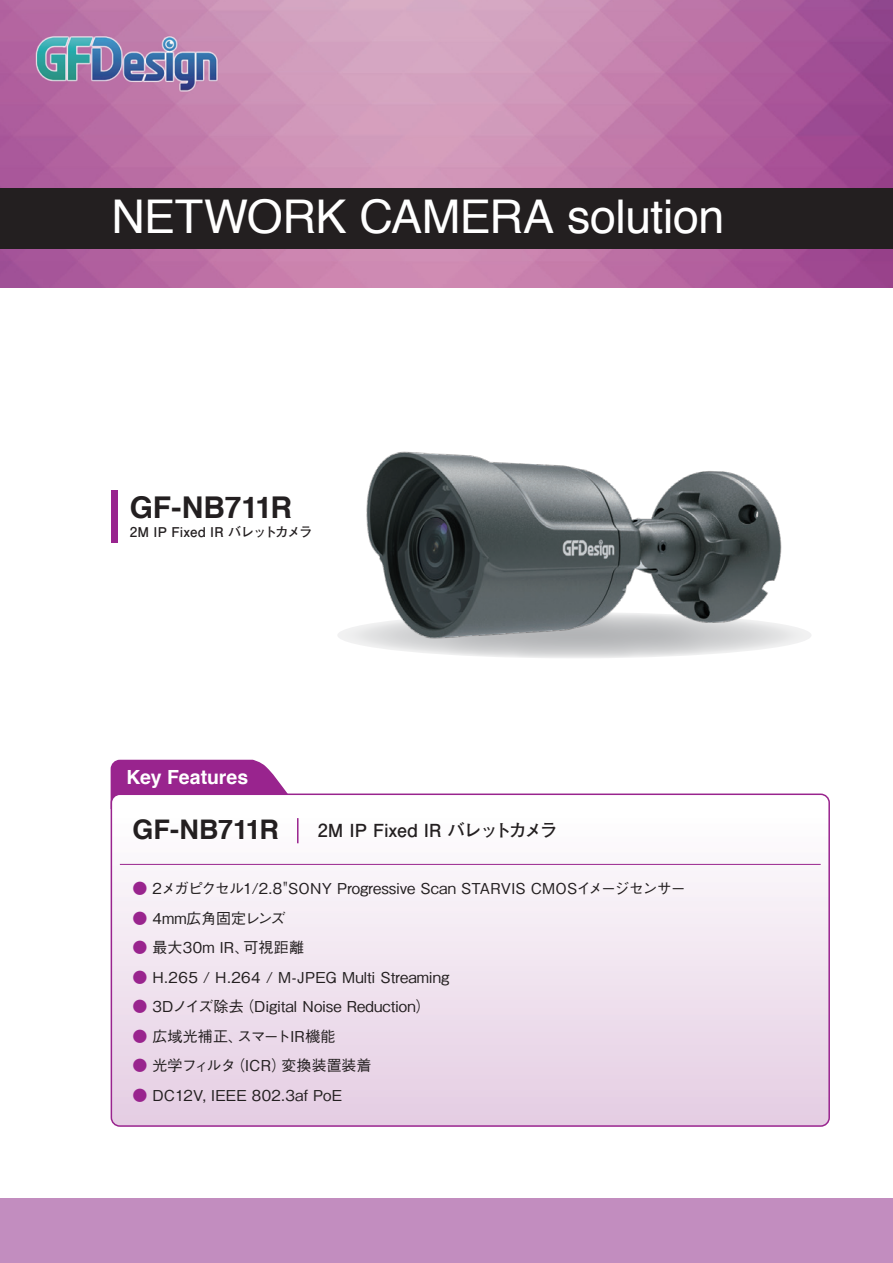
<style>
.page{position:relative;width:893px;height:1263px;background:#fff}
.page>*{position:absolute;margin:0;border:0;box-sizing:border-box;transform-origin:0 0}
.t1{font:46.5px "Helvetica";letter-spacing:-.01em;color:#fff}
.t2{font:700 30px "Helvetica";letter-spacing:-.01em;color:#231f20}
.t3{font:700 27px "Helvetica";letter-spacing:-.01em;color:#231f20}
.t4{font:700 19.5px "Helvetica";letter-spacing:-.005em;color:#fff}
.t5{font:700 18px "Futo Go B101 Pr 5";letter-spacing:-.055em;color:#231f20}
.t6{font:500 15px/29.5px "Gothic BBB Pr 5";color:#231f20}
.t7{font:500 15px/29.5px "Gothic BBB Pr 5";letter-spacing:-.04em;color:#231f20}
.t8{font:700 13.5px "Futo Go B101 Pr 5";letter-spacing:-.04em;color:#231f20}
.s1{color:#99248e}
</style>
<div class="page">
<div style="left:0;top:1198px;width:893px;height:65px;background:#c28dbf"></div>
<img style="left:0;top:0;width:893px;height:287px">
<div style="left:0;top:188px;width:893px;height:61px;background:#231f20"></div>
<svg style="left:110px;top:759px;width:177px;height:52px;background:#a33a99"></svg>
<svg style="left:111px;top:794px;width:716px;height:332px"></svg>
<div style="left:111px;top:793px;width:719px;height:334px;border:2px solid #99248e;border-radius:9px"></div>
<svg style="left:337px;top:612px;width:475px;height:46px"></svg>
<img style="left:30px;top:30px;width:194px;height:64px">
<img style="left:352px;top:451px;width:442px;height:200px">
<hr style="left:120px;top:864px;width:701px;height:1px;background:#99248e">
<hr style="left:297px;top:818px;width:2px;height:25px;background:#99248e">
<div style="left:111px;top:490px;width:7px;height:52px;background:#99248e"></div>
<h1 class="t1" style="left:111px;top:181px;width:614px">NETWORK CAMERA solution</h1>
<h2 class="t2" style="left:130px;top:483px;width:164px">GF-NB711R</h2>
<p class="t8" style="left:130px;top:521px;width:184px">M2 IP Fixed IR バレットカメラ</p>
<h3 class="t4" style="left:126px;top:761px;width:124px">Key Features</h3>
<h3 class="t3" style="left:132px;top:808px;width:148px">GF-NB711R</h3>
<p class="t5" style="left:318px;top:816px;width:241px">M2 IP Fixed IR バレットカメラ</p>
<p class="t6" style="left:132px;top:872px;width:555px"><span class="s1">●</span> 2メガピクセル1/2.8"SONY Progressive Scan STARVIS CMOSイメージセンサー</p>
<p class="t6" style="left:244px;top:902px;width:62px;text-indent:-111px"><span class="s1">●</span> 4mm広角固定レンズ可視距離</p>
<p class="t6" style="left:132px;top:931px;width:119px"><span class="s1">●</span> 最大30m IR、</p>
<p class="t6" style="left:239px;top:961px;width:211px;text-indent:-107px"><span class="s1">●</span> H.265 H/ .264 M/ -JPEG Multi Streaming（Digital Noise Reduction(</p>
<p class="t7" style="left:237px;top:990px;width:100px;text-indent:-105px"><span class="s1">●</span> 3Dノイズ除去<br>スマートIR機能</p>
<p class="t6" style="left:132px;top:1020px;width:112px"><span class="s1">●</span> 広域光補正、</p>
<p class="t6" style="left:230px;top:1050px;width:57px">（ICR）</p>
<p class="t6" style="left:282px;top:1050px;width:91px">変換装置装着</p>
<p class="t6" style="left:132px;top:1050px;width:105px"><span class="s1">●</span> 光学フィルタ</p>
<p class="t6" style="left:132px;top:1079px;width:211px"><span class="s1">●</span> DC12V, IEEE 802.3af PoE</p>
</div>
